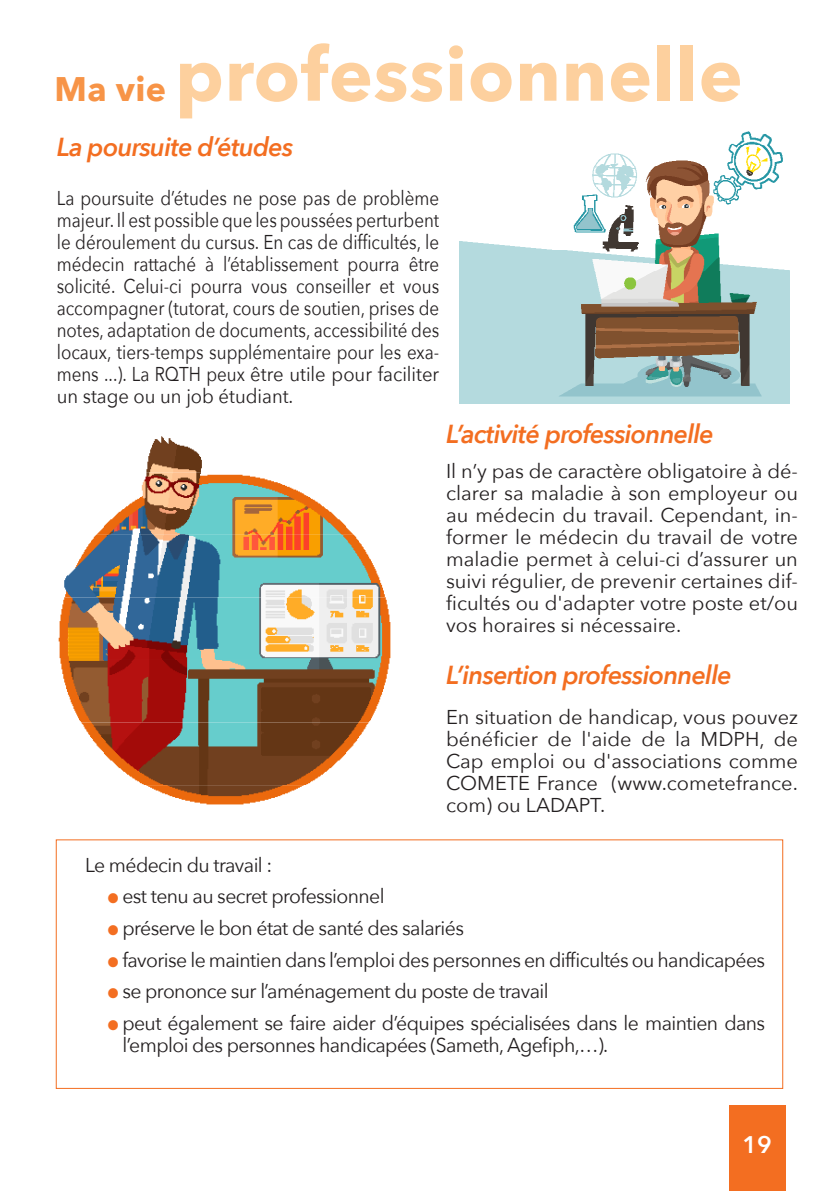
<style>
.page{position:relative;width:840px;height:1191px;background:#fff}
.page>*{position:absolute;margin:0;border:0;box-sizing:border-box;transform-origin:0 0}
.t1{font:700 74px "Avenir Next";letter-spacing:.01em;color:#fdd09e}
.t2{font:italic 600 26px "Avenir Next";letter-spacing:-.03em;color:#f36e21}
.t3{font:600 24px "Avenir Next";color:#fff}
.t4{font:20px/22px "Avenir Next";letter-spacing:-.03em;color:#231f20;text-align:justify}
.t5{font:20px/22px "Avenir Next";letter-spacing:-.03em;color:#231f20;text-align:justify;scale:.85 1}
.s1{font-size:34px;color:#f79447}
.s2{color:#f36e21}
</style>
<div class="page">
<img style="left:459px;top:131px;width:330px;height:272px">
<div style="left:728px;top:1106px;width:57px;height:85px;background:#f36e21"></div>
<div style="left:56px;top:839px;width:726px;height:250px;border:1px solid #f36e21"></div>
<img style="left:146px;top:436px;width:56px;height:36px">
<img style="left:96px;top:472px;width:258px;height:63px">
<img style="left:58px;top:535px;width:333px;height:125px">
<img style="left:60px;top:660px;width:330px;height:62px">
<img style="left:80px;top:722px;width:290px;height:63px">
<img style="left:146px;top:785px;width:158px;height:20px">
<p class="t1" style="left:54px;top:11px;width:689px"><span class="s1">Ma vie</span> professionnelle</p>
<p class="t2" style="left:57px;top:125px;width:238px">La poursuite d’études</p>
<p class="t5" style="left:57px;top:186px;width:451px">La poursuite d’études ne pose pas de problème majeur. Il est possible que les poussées perturbent le déroulement du cursus. En cas de difficultés, le médecin rattaché à l’établissement pourra être solicité. Celui-ci pourra vous conseiller et vous accompagner (tutorat, cours de soutien, prises de notes, adaptation de documents, accessibilité des locaux, tiers-temps supplémentaire pour les exa&shy;mens ...). La RQTH peux être utile pour faciliter un stage ou un job étudiant.</p>
<p class="t2" style="left:446px;top:411px;width:269px">L’activité professionnelle</p>
<p class="t4" style="left:446px;top:459px;width:353px">Il n’y pas de caractère obligatoire à dé&shy;clarer sa maladie à son employeur ou au médecin du travail. Cependant, in&shy;former le médecin du travail de votre maladie permet à celui-ci d’assurer un suivi régulier, de prevenir certaines dif&shy;ficultés ou d'adapter votre poste et/ou vos horaires si nécessaire.</p>
<p class="t2" style="left:446px;top:652px;width:287px">L’insertion professionnelle</p>
<p class="t4" style="left:446px;top:705px;width:353px">En situation de handicap, vous pouvez bénéficier de l'aide de la MDPH, de Cap emploi ou d'associations comme COMETE France (www.cometefrance. com) ou LADAPT.</p>
<p class="t4" style="left:85px;top:853px;width:189px">Le médecin du travail :</p>
<p class="t4" style="left:108px;top:884px;width:278px"><span class="s2">●</span> est tenu au secret professionnel</p>
<p class="t4" style="left:108px;top:916px;width:357px"><span class="s2">●</span> préserve le bon état de santé des salariés</p>
<p class="t4" style="left:108px;top:948px;width:658px"><span class="s2">●</span> favorise le maintien dans l’emploi des personnes en difficultés ou handicapées</p>
<p class="t4" style="left:108px;top:979px;width:442px"><span class="s2">●</span> se prononce sur l’aménagement du poste de travail</p>
<p class="t4" style="left:122px;top:1011px;width:644px;text-indent:-15px"><span class="s2">●</span> peut également se faire aider d’équipes spécialisées dans le maintien dans l’emploi des personnes handicapées (Sameth, Agefiph,…).</p>
<p class="t3" style="left:742px;top:1123px;width:31px">19</p>
</div>
